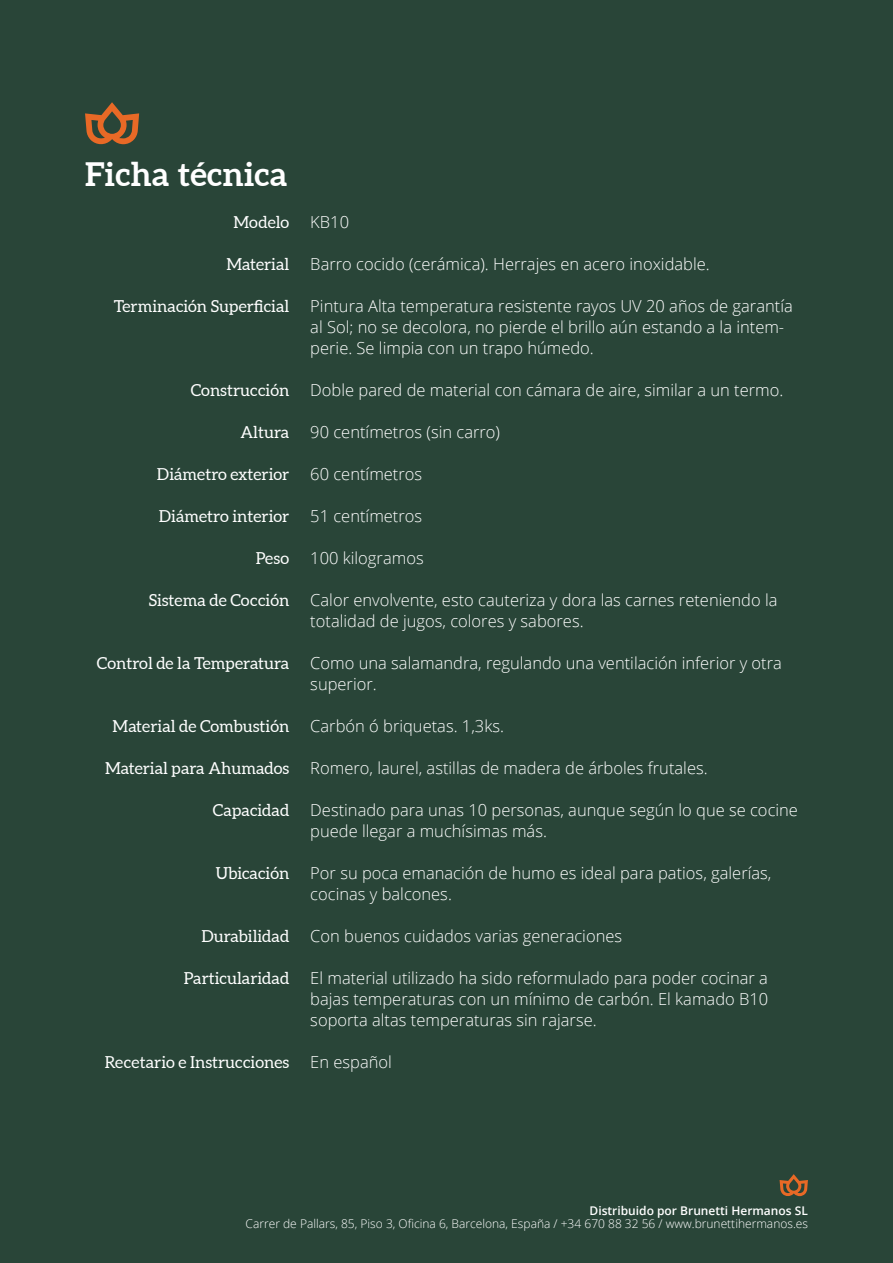
<style>
.page{position:relative;width:893px;height:1263px;background:#294538}
.page>*{position:absolute;margin:0;border:0;box-sizing:border-box;transform-origin:0 0}
.t1{font:700 33px "Aleo";letter-spacing:.01em;color:#fff}
.t2{font:300 16.5px/21px "Open Sans";color:#fff}
.t3{font:16.5px "Aleo";color:#fff}
.t4{font:300 12px "Open Sans";color:#fff}
.t5{font:600 12px "Open Sans";color:#fff}
</style>
<div class="page">
<svg style="left:85px;top:102px;width:54px;height:43px"></svg>
<svg style="left:780px;top:1174px;width:28px;height:23px"></svg>
<h1 class="t1" style="left:85px;top:154px;width:204px">Ficha técnica</h1>
<p class="t3" style="left:233px;top:213px;width:57px">Modelo</p>
<p class="t3" style="left:226px;top:255px;width:64px">Material</p>
<p class="t3" style="left:114px;top:297px;width:177px">Terminación Superficial</p>
<p class="t3" style="left:191px;top:381px;width:100px">Construcción</p>
<p class="t3" style="left:241px;top:423px;width:50px">Altura</p>
<p class="t3" style="left:157px;top:465px;width:134px">Diámetro exterior</p>
<p class="t3" style="left:159px;top:507px;width:132px">Diámetro interior</p>
<p class="t3" style="left:256px;top:549px;width:35px">Peso</p>
<p class="t3" style="left:149px;top:591px;width:142px">Sistema de Cocción</p>
<p class="t3" style="left:97px;top:654px;width:194px">Control de la Temperatura</p>
<p class="t3" style="left:113px;top:717px;width:178px">Material de Combustión</p>
<p class="t3" style="left:105px;top:759px;width:186px">Material para Ahumados</p>
<p class="t3" style="left:213px;top:801px;width:78px">Capacidad</p>
<p class="t3" style="left:216px;top:864px;width:75px">Ubicación</p>
<p class="t3" style="left:201px;top:927px;width:89px">Durabilidad</p>
<p class="t3" style="left:184px;top:969px;width:107px">Particularidad</p>
<p class="t3" style="left:105px;top:1053px;width:186px">Recetario e Instrucciones</p>
<p class="t2" style="left:310px;top:211px;width:40px">KB10</p>
<p class="t2" style="left:310px;top:253px;width:401px">Barro cocido (cerámica). Herrajes en acero inoxidable.</p>
<p class="t2" style="left:310px;top:295px;width:484px">Pintura Alta temperatura resistente rayos UV 20 años de garantía al Sol; no se decolora, no pierde el brillo aún estando a la intem&shy;perie. Se limpia con un trapo húmedo.</p>
<p class="t2" style="left:310px;top:379px;width:475px">Doble pared de material con cámara de aire, similar a un termo.</p>
<p class="t2" style="left:310px;top:421px;width:191px">90 centímetros (sin carro)</p>
<p class="t2" style="left:310px;top:463px;width:113px">60 centímetros</p>
<p class="t2" style="left:310px;top:505px;width:113px">51 centímetros</p>
<p class="t2" style="left:310px;top:547px;width:115px">100 kilogramos</p>
<p class="t2" style="left:310px;top:589px;width:469px">Calor envolvente, esto cauteriza y dora las carnes reteniendo la totalidad de jugos, colores y sabores.</p>
<p class="t2" style="left:310px;top:652px;width:473px">Como una salamandra, regulando una ventilación inferior y otra superior.</p>
<p class="t2" style="left:310px;top:715px;width:195px">Carbón ó briquetas. 1,3ks.</p>
<p class="t2" style="left:310px;top:757px;width:399px">Romero, laurel, astillas de madera de árboles frutales.</p>
<p class="t2" style="left:310px;top:799px;width:489px">Destinado para unas 10 personas, aunque según lo que se cocine puede llegar a muchísimas más.</p>
<p class="t2" style="left:310px;top:862px;width:463px">Por su poca emanación de humo es ideal para patios, galerías, cocinas y balcones.</p>
<p class="t2" style="left:310px;top:925px;width:313px">Con buenos cuidados varias generaciones</p>
<p class="t2" style="left:310px;top:967px;width:459px;text-align:justify">El material utilizado ha sido reformulado para poder cocinar a bajas temperaturas con un mínimo de carbón. El kamado B10 soporta altas temperaturas sin rajarse.</p>
<p class="t2" style="left:310px;top:1051px;width:83px">En español</p>
<p class="t5" style="left:590px;top:1202px;width:220px">Distribuido por Brunetti Hermanos SL</p>
<p class="t4" style="left:246px;top:1215px;width:564px">Carrer de Pallars, 85, Piso 3, Oficina 6, Barcelona, España / +34 670 88 32 56 / www.brunettihermanos.es</p>
</div>
